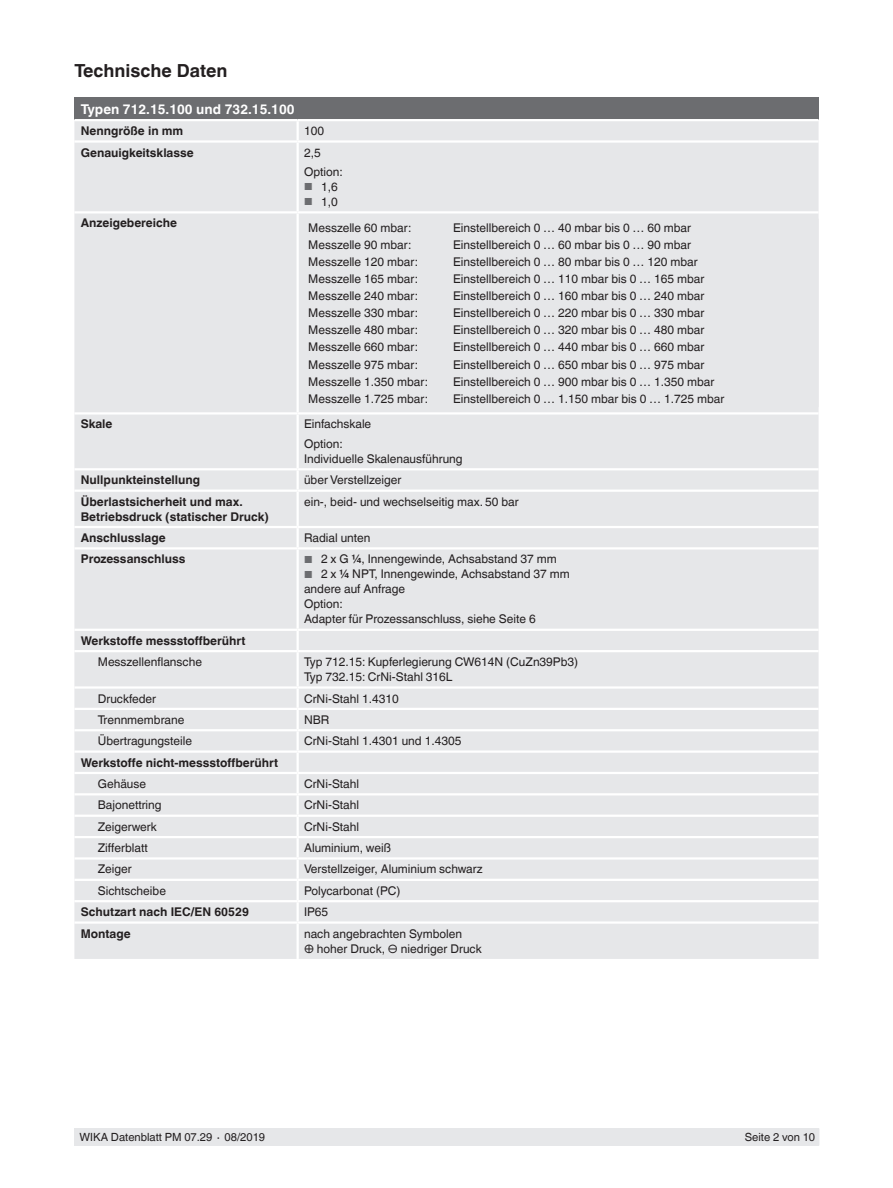
<style>
.page{position:relative;width:893px;height:1188px;background:#fff}
.page>*{position:absolute;margin:0;border:0;box-sizing:border-box;transform-origin:0 0}
.t1{font:700 18px "Helvetica World";color:#231f20}
.t2{font:700 13.5px "Helvetica World";color:#fff}
.t3{font:12px/15px "Helvetica World";color:#231f20}
.t4{font:700 12px/15px "Helvetica World";color:#231f20}
.t5{font:11.25px "Helvetica World";color:#231f20}
.s1{font-size:10.2px;color:#6c6d70}
.s2{font-weight:700}
</style>
<div class="page">
<div style="left:75px;top:1128px;width:744px;height:17px;background:#e6e7e9"></div>
<div style="left:74px;top:98px;width:745px;height:22px;background:#6c6d70"></div>
<div style="left:74px;top:121px;width:745px;height:838px;background:#e6e7e9"></div>
<hr style="left:74px;top:119px;width:224px;height:2px;background:#fff">
<hr style="left:298px;top:119px;width:521px;height:2px;background:#fff">
<svg style="left:297px;top:121px;width:2px;height:19px"></svg>
<hr style="left:74px;top:140px;width:224px;height:3px;background:#fff">
<hr style="left:298px;top:140px;width:521px;height:3px;background:#fff">
<hr style="left:297px;top:143px;width:2px;height:68px;background:#fff">
<hr style="left:74px;top:211px;width:224px;height:3px;background:#fff">
<hr style="left:298px;top:211px;width:521px;height:3px;background:#fff">
<hr style="left:297px;top:214px;width:2px;height:198px;background:#fff">
<hr style="left:74px;top:412px;width:224px;height:3px;background:#fff">
<hr style="left:298px;top:412px;width:521px;height:3px;background:#fff">
<hr style="left:297px;top:415px;width:2px;height:53px;background:#fff">
<hr style="left:74px;top:468px;width:224px;height:2px;background:#fff">
<hr style="left:74px;top:490px;width:224px;height:2px;background:#fff">
<hr style="left:74px;top:526px;width:224px;height:2px;background:#fff">
<hr style="left:298px;top:526px;width:521px;height:2px;background:#fff">
<svg style="left:297px;top:528px;width:2px;height:19px"></svg>
<hr style="left:74px;top:547px;width:224px;height:3px;background:#fff">
<hr style="left:298px;top:547px;width:521px;height:3px;background:#fff">
<hr style="left:297px;top:550px;width:2px;height:79px;background:#fff">
<hr style="left:74px;top:650px;width:224px;height:2px;background:#fff">
<hr style="left:298px;top:650px;width:521px;height:2px;background:#fff">
<hr style="left:74px;top:686px;width:224px;height:3px;background:#fff">
<hr style="left:298px;top:686px;width:521px;height:3px;background:#fff">
<hr style="left:74px;top:708px;width:224px;height:2px;background:#fff">
<hr style="left:74px;top:729px;width:224px;height:2px;background:#fff">
<hr style="left:74px;top:750px;width:224px;height:3px;background:#fff">
<hr style="left:74px;top:793px;width:224px;height:2px;background:#fff">
<hr style="left:74px;top:815px;width:224px;height:2px;background:#fff">
<hr style="left:74px;top:879px;width:224px;height:2px;background:#fff">
<hr style="left:74px;top:900px;width:224px;height:2px;background:#fff">
<hr style="left:74px;top:921px;width:224px;height:3px;background:#fff">
<hr style="left:298px;top:921px;width:521px;height:3px;background:#fff">
<hr style="left:297px;top:924px;width:2px;height:35px;background:#fff">
<hr style="left:297px;top:470px;width:2px;height:20px;background:#fff">
<hr style="left:297px;top:492px;width:2px;height:34px;background:#fff">
<hr style="left:298px;top:468px;width:521px;height:2px;background:#fff">
<hr style="left:298px;top:490px;width:521px;height:2px;background:#fff">
<hr style="left:298px;top:708px;width:521px;height:2px;background:#fff">
<hr style="left:298px;top:729px;width:521px;height:2px;background:#fff">
<hr style="left:298px;top:750px;width:521px;height:3px;background:#fff">
<hr style="left:298px;top:793px;width:521px;height:2px;background:#fff">
<hr style="left:298px;top:815px;width:521px;height:2px;background:#fff">
<hr style="left:298px;top:879px;width:521px;height:2px;background:#fff">
<hr style="left:298px;top:900px;width:521px;height:2px;background:#fff">
<svg style="left:297px;top:631px;width:2px;height:19px"></svg>
<hr style="left:297px;top:652px;width:2px;height:34px;background:#fff">
<hr style="left:74px;top:772px;width:224px;height:2px;background:#fff">
<hr style="left:298px;top:772px;width:521px;height:2px;background:#fff">
<svg style="left:297px;top:689px;width:2px;height:104px"></svg>
<hr style="left:297px;top:795px;width:2px;height:20px;background:#fff">
<hr style="left:74px;top:836px;width:224px;height:2px;background:#fff">
<hr style="left:298px;top:836px;width:521px;height:2px;background:#fff">
<hr style="left:74px;top:857px;width:224px;height:3px;background:#fff">
<hr style="left:298px;top:857px;width:521px;height:3px;background:#fff">
<svg style="left:297px;top:817px;width:2px;height:104px"></svg>
<hr style="left:74px;top:629px;width:224px;height:2px;background:#fff">
<hr style="left:298px;top:629px;width:521px;height:2px;background:#fff">
<div style="left:304px;top:219px;width:515px;height:188px;background:#e6e7e9"></div>
<h1 class="t1" style="left:74px;top:60px;width:155px">Technische Daten</h1>
<p class="t2" style="left:81px;top:101px;width:215px">Typen 712.15.100 und 732.15.100</p>
<p class="t4" style="left:81px;top:123px;width:104px">Nenngröße in mm</p>
<p class="t3" style="left:304px;top:123px;width:22px">100</p>
<p class="t4" style="left:81px;top:145px;width:114px">Genauigkeitsklasse</p>
<p class="t3" style="left:304px;top:143px;width:40px;line-height:19.5px">2,5<br>Option:</p>
<p class="t3" style="left:304px;top:179px;width:35px"><span class="s1">■</span> 1,6</p>
<p class="t3" style="left:304px;top:194px;width:35px"><span class="s1">■</span> 1,0</p>
<p class="t4" style="left:81px;top:216px;width:98px">Anzeigebereiche</p>
<p class="t3" style="left:308px;top:220px;width:105px">Messzelle 60 mbar:</p>
<p class="t3" style="left:453px;top:220px;width:239px">Einstellbereich 0 … 40 mbar bis 0 … 60 mbar</p>
<p class="t3" style="left:308px;top:237px;width:105px">Messzelle 90 mbar:</p>
<p class="t3" style="left:453px;top:237px;width:239px">Einstellbereich 0 … 60 mbar bis 0 … 90 mbar</p>
<p class="t3" style="left:308px;top:254px;width:111px">Messzelle 120 mbar:</p>
<p class="t3" style="left:453px;top:254px;width:246px">Einstellbereich 0 … 80 mbar bis 0 … 120 mbar</p>
<p class="t3" style="left:308px;top:271px;width:111px">Messzelle 165 mbar:</p>
<p class="t3" style="left:453px;top:271px;width:253px">Einstellbereich 0 … 110 mbar bis 0 … 165 mbar</p>
<p class="t3" style="left:308px;top:288px;width:111px">Messzelle 240 mbar:</p>
<p class="t3" style="left:453px;top:288px;width:253px">Einstellbereich 0 … 160 mbar bis 0 … 240 mbar</p>
<p class="t3" style="left:308px;top:306px;width:111px">Messzelle 330 mbar:</p>
<p class="t3" style="left:453px;top:306px;width:253px">Einstellbereich 0 … 220 mbar bis 0 … 330 mbar</p>
<p class="t3" style="left:308px;top:323px;width:111px">Messzelle 480 mbar:</p>
<p class="t3" style="left:453px;top:323px;width:253px">Einstellbereich 0 … 320 mbar bis 0 … 480 mbar</p>
<p class="t3" style="left:308px;top:340px;width:111px">Messzelle 660 mbar:</p>
<p class="t3" style="left:453px;top:340px;width:253px">Einstellbereich 0 … 440 mbar bis 0 … 660 mbar</p>
<p class="t3" style="left:308px;top:357px;width:111px">Messzelle 975 mbar:</p>
<p class="t3" style="left:453px;top:357px;width:253px">Einstellbereich 0 … 650 mbar bis 0 … 975 mbar</p>
<p class="t3" style="left:308px;top:374px;width:121px">Messzelle 1.350 mbar:</p>
<p class="t3" style="left:453px;top:374px;width:263px">Einstellbereich 0 … 900 mbar bis 0 … 1.350 mbar</p>
<p class="t3" style="left:308px;top:391px;width:121px">Messzelle 1.725 mbar:</p>
<p class="t3" style="left:453px;top:391px;width:273px">Einstellbereich 0 … 1.150 mbar bis 0 … 1.725 mbar</p>
<p class="t4" style="left:81px;top:417px;width:33px">Skale</p>
<p class="t3" style="left:304px;top:414px;width:69px;line-height:19.5px">Einfachskale<br>Option:</p>
<p class="t3" style="left:304px;top:451px;width:160px">Individuelle Skalenausführung</p>
<p class="t4" style="left:81px;top:473px;width:121px">Nullpunkteinstellung</p>
<p class="t3" style="left:304px;top:473px;width:99px">über Verstellzeiger</p>
<p class="t4" style="left:81px;top:494px;width:190px">Überlastsicherheit und max.<br>Betriebsdruck (statischer Druck)</p>
<p class="t3" style="left:304px;top:494px;width:216px">ein-, beid- und wechselseitig max. 50 bar</p>
<p class="t4" style="left:81px;top:530px;width:86px">Anschlusslage</p>
<p class="t3" style="left:304px;top:530px;width:68px">Radial unten</p>
<p class="t4" style="left:81px;top:552px;width:106px">Prozessanschluss</p>
<p class="t3" style="left:304px;top:552px;width:254px"><span class="s1">■</span> 2 x G <span class="s2">¼</span>, Innengewinde, Achsabstand 37 mm</p>
<p class="t3" style="left:304px;top:567px;width:267px"><span class="s1">■</span> 2 x <span class="s2">¼</span> NPT, Innengewinde, Achsabstand 37 mm andere auf Anfrage<br>Option:<br>Adapter für Prozessanschluss, siehe Seite 6</p>
<p class="t4" style="left:81px;top:633px;width:166px">Werkstoffe messstoffberührt</p>
<p class="t3" style="left:98px;top:655px;width:106px">Messzellenflansche</p>
<p class="t3" style="left:304px;top:655px;width:276px">Typ 712.15: Kupferlegierung CW614N (CuZn39Pb3)<br>Typ 732.15: CrNi-Stahl 316L</p>
<p class="t3" style="left:98px;top:691px;width:60px">Druckfeder</p>
<p class="t3" style="left:304px;top:691px;width:96px">CrNi-Stahl 1.4310</p>
<p class="t3" style="left:98px;top:712px;width:88px">Trennmembrane</p>
<p class="t3" style="left:304px;top:712px;width:27px">NBR</p>
<p class="t3" style="left:98px;top:734px;width:96px">Übertragungsteile</p>
<p class="t3" style="left:304px;top:734px;width:159px">CrNi-Stahl 1.4301 und 1.4305</p>
<p class="t4" style="left:81px;top:755px;width:199px">Werkstoffe nicht-messstoffberührt</p>
<p class="t3" style="left:98px;top:776px;width:50px">Gehäuse</p>
<p class="t3" style="left:304px;top:776px;width:57px">CrNi-Stahl</p>
<p class="t3" style="left:98px;top:798px;width:65px">Bajonettring</p>
<p class="t3" style="left:304px;top:798px;width:57px">CrNi-Stahl</p>
<p class="t3" style="left:98px;top:819px;width:61px">Zeigerwerk</p>
<p class="t3" style="left:304px;top:819px;width:57px">CrNi-Stahl</p>
<p class="t3" style="left:98px;top:840px;width:51px">Zifferblatt</p>
<p class="t3" style="left:304px;top:840px;width:88px">Aluminium, weiß</p>
<p class="t3" style="left:98px;top:862px;width:35px">Zeiger</p>
<p class="t3" style="left:304px;top:862px;width:180px">Verstellzeiger, Aluminium schwarz</p>
<p class="t3" style="left:98px;top:883px;width:70px">Sichtscheibe</p>
<p class="t3" style="left:304px;top:883px;width:98px">Polycarbonat (PC)</p>
<p class="t4" style="left:81px;top:905px;width:170px">Schutzart nach IEC/EN 60529</p>
<p class="t3" style="left:304px;top:905px;width:26px">IP65</p>
<p class="t4" style="left:81px;top:926px;width:51px">Montage</p>
<p class="t3" style="left:304px;top:926px;width:179px">nach angebrachten Symbolen<br>⊕ hoher Druck, ⊖ niedriger Druck</p>
<p class="t5" style="left:80px;top:1131px;width:187px">WIKA Datenblatt PM 07.29 ∙ 08/2019</p>
<p class="t5" style="left:745px;top:1131px;width:72px">Seite 2 von 10</p>
</div>
